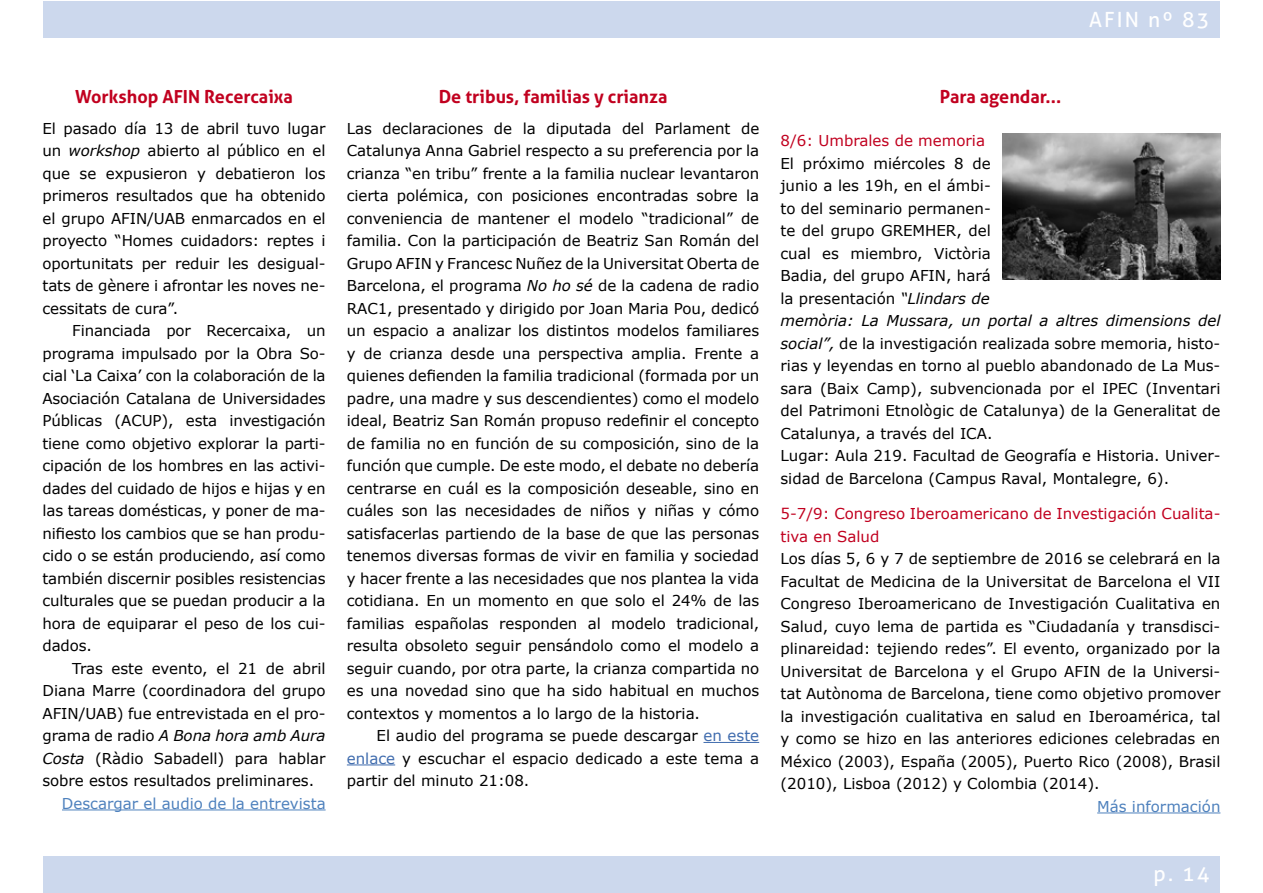
<style>
.page{position:relative;width:1263px;height:893px;background:#fff}
.page>*{position:absolute;margin:0;border:0;box-sizing:border-box;transform-origin:0 0}
.t1{font:21px "Aller";letter-spacing:.1em;color:#fff}
.t2{font:700 18px "Aller";color:#c1001f}
.t3{font:15px/22.5px "Verdana";color:#000;text-align:justify}
.t4{font:15px/22.5px "Verdana";color:#c1001f}
.t5{font:15px "Verdana";color:#4e81bd}
.s1{font-style:italic}
.s2{color:#406cae}
</style>
<div class="page">
<div style="left:43px;top:1px;width:1177px;height:37px;background:#ccd8ed"></div>
<div style="left:43px;top:856px;width:1177px;height:37px;background:#ccd8ed"></div>
<hr style="left:62px;top:809px;width:264px;height:1px;background:#4e81bd">
<hr style="left:1097px;top:812px;width:123px;height:1px;background:#4e81bd">
<img style="left:1003px;top:134px;width:217px;height:145px">
<hr style="left:703px;top:742px;width:56px;height:1px;background:#406cae">
<hr style="left:347px;top:764px;width:48px;height:1px;background:#406cae">
<h1 class="t1" style="left:1089px;top:7px;width:122px">AFIN nº 83</h1>
<p class="t2" style="left:75px;top:85px;width:219px">Workshop AFIN Recercaixa</p>
<p class="t3" style="left:43px;top:117px;width:285px">El pasado día 13 de abril tuvo lugar un <span class="s1">workshop</span> abierto al público en el que se expusieron y debatieron los primeros resultados que ha obtenido el grupo AFIN/UAB enmarcados en el proyecto “Homes cuidadors: reptes i oportunitats per reduir les desigual&shy;tats de gènere i afrontar les noves ne&shy;cessitats de cura”.</p>
<p class="t3" style="left:43px;top:319px;width:285px;text-indent:30px">Financiada por Recercaixa, un programa impulsado por la Obra So&shy;cial ‘La Caixa’ con la colaboración de la Asociación Catalana de Universidades Públicas (ACUP), esta investigación tiene como objetivo explorar la parti&shy;cipación de los hombres en las activi&shy;dades del cuidado de hijos e hijas y en las tareas domésticas, y poner de ma&shy;nifiesto los cambios que se han produ&shy;cido o se están produciendo, así como también discernir posibles resistencias culturales que se puedan producir a la hora de equiparar el peso de los cui&shy;dados.</p>
<p class="t3" style="left:43px;top:657px;width:285px;text-indent:30px">Tras este evento, el 21 de abril Diana Marre (coordinadora del grupo AFIN/UAB) fue entrevistada en el pro&shy;grama de radio <span class="s1">A Bona hora amb Aura Costa</span> (Ràdio Sabadell) para hablar sobre estos resultados preliminares.</p>
<p class="t5" style="left:62px;top:793px;width:265px">Descargar el audio de la entrevista</p>
<p class="t2" style="left:439px;top:85px;width:230px">De tribus, familias y crianza</p>
<p class="t3" style="left:347px;top:117px;width:414px">Las declaraciones de la diputada del Parlament de Catalunya Anna Gabriel respecto a su preferencia por la crianza “en tribu” frente a la familia nuclear levantaron cierta polémica, con posiciones encontradas sobre la conveniencia de mantener el modelo “tradicional” de familia. Con la participación de Beatriz San Román del Grupo AFIN y Francesc Nuñez de la Universitat Oberta de Barcelona, el programa <span class="s1">No ho sé</span> de la cadena de radio RAC1, presentado y dirigido por Joan Maria Pou, dedicó un espacio a analizar los distintos modelos familiares y de crianza desde una perspectiva amplia. Frente a quienes defienden la familia tradicional (formada por un padre, una madre y sus descendientes) como el modelo ideal, Beatriz San Román propuso redefinir el concepto de familia no en función de su composición, sino de la función que cumple. De este modo, el debate no debería centrarse en cuál es la composición deseable, sino en cuáles son las necesidades de niños y niñas y cómo satisfacerlas partiendo de la base de que las personas tenemos diversas formas de vivir en familia y sociedad y hacer frente a las necesidades que nos plantea la vida cotidiana. En un momento en que solo el 24% de las familias españolas responden al modelo tradicional, resulta obsoleto seguir pensándolo como el modelo a seguir cuando, por otra parte, la crianza compartida no es una novedad sino que ha sido habitual en muchos contextos y momentos a lo largo de la historia.</p>
<p class="t3" style="left:347px;top:724px;width:414px;text-indent:30px">El audio del programa se puede descargar <span class="s2">en este enlace</span> y escuchar el espacio dedicado a este tema a partir del minuto 21:08.</p>
<p class="t2" style="left:940px;top:85px;width:123px">Para agendar...</p>
<p class="t4" style="left:780px;top:129px;width:206px">8/6: Umbrales de memoria</p>
<p class="t3" style="left:780px;top:152px;width:441px;text-align:left">El próximo miércoles 8 de<br>junio a les 19h, en el ámbi-<br>to del seminario permanen-<br>te del grupo GREMHER, del<br>cual es miembro, Victòria<br>Badia, del grupo AFIN, hará<br>la presentación <span class="s1">“Llindars de<br>memòria: La Mussara, un portal a altres dimensions del social”,</span> de la investigación realizada sobre memoria, histo&shy;rias y leyendas en torno al pueblo abandonado de La Mus&shy;sara (Baix Camp), subvencionada por el IPEC (Inventari del Patrimoni Etnològic de Catalunya) de la Generalitat de Catalunya, a través del ICA.<br>Lugar: Aula 219. Facultad de Geografía e Historia. Univer&shy;sidad de Barcelona (Campus Raval, Montalegre, 6).</p>
<p class="t4" style="left:780px;top:502px;width:441px">5-7/9: Congreso Iberoamericano de Investigación Cualita&shy;tiva en Salud</p>
<p class="t3" style="left:780px;top:547px;width:441px">Los días 5, 6 y 7 de septiembre de 2016 se celebrará en la Facultat de Medicina de la Universitat de Barcelona el VII Congreso Iberoamericano de Investigación Cualitativa en Salud, cuyo lema de partida es “Ciudadanía y transdisci&shy;plinareidad: tejiendo redes”. El evento, organizado por la Universitat de Barcelona y el Grupo AFIN de la Universi&shy;tat Autònoma de Barcelona, tiene como objetivo promover la investigación cualitativa en salud en Iberoamérica, tal y como se hizo en las anteriores ediciones celebradas en México (2003), España (2005), Puerto Rico (2008), Brasil (2010), Lisboa (2012) y Colombia (2014).</p>
<p class="t5" style="left:1097px;top:796px;width:125px">Más información</p>
<h1 class="t1" style="left:1153px;top:861px;width:57px">p. 14</h1>
</div>
